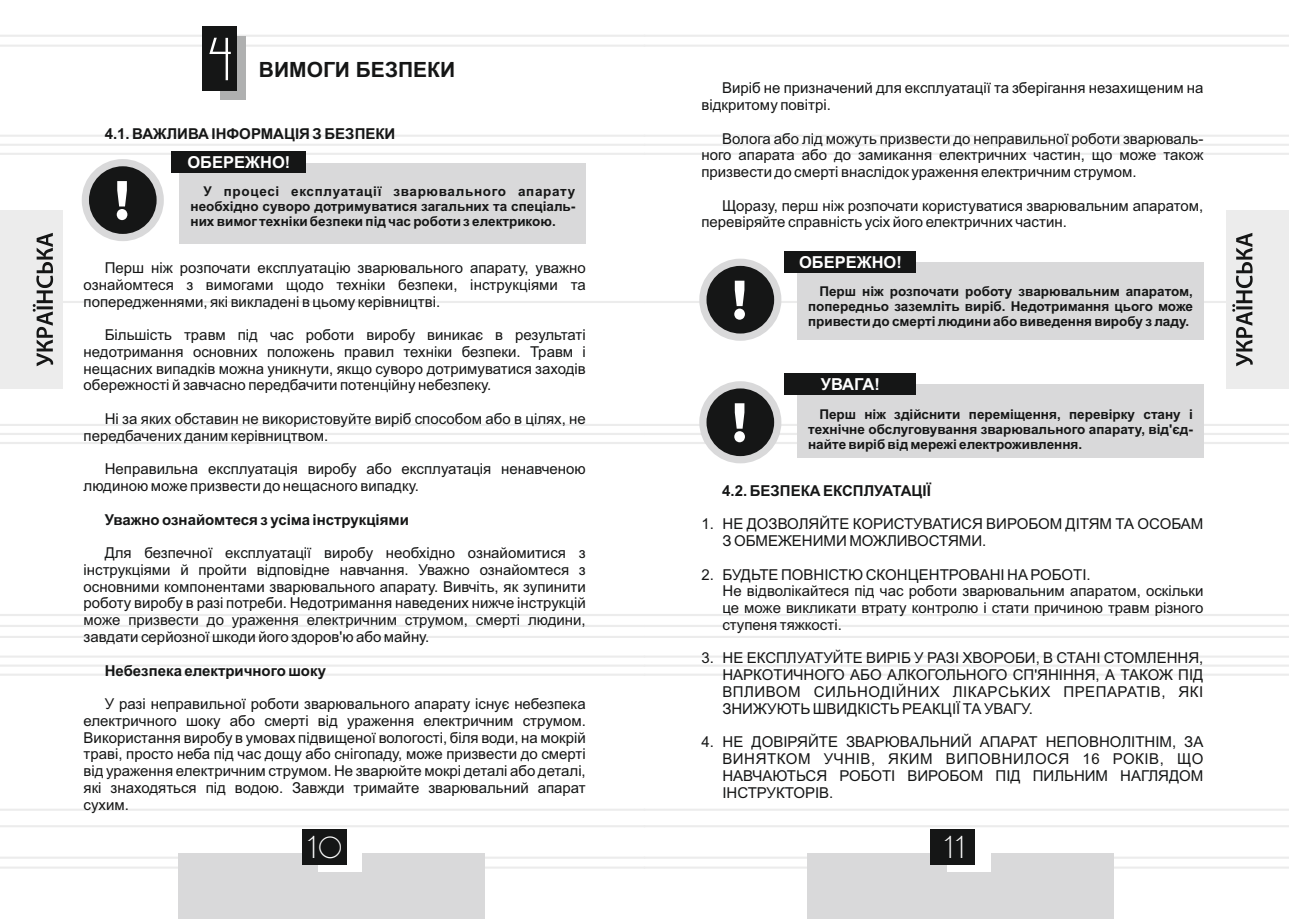
<style>
.page{position:relative;width:1289px;height:919px;background:#fff}
.page>*{position:absolute;margin:0;border:0;box-sizing:border-box;transform-origin:0 0}
.t1{font:52.5px "DS Standart Cyr";color:#fff}
.t2{font:26.25px "DS Standart Cyr";color:#fff}
.t3{font:700 21px "Arial";color:#151616}
.t4{font:700 16.5px "Arial";color:#fff}
.t5{font:15px/16.8px "Arial";color:#151616;text-align:justify}
.t6{font:700 15px "Arial";color:#151616}
.t7{font:700 13.5px/15.1px "Arial";color:#151616;text-align:justify}
</style>
<div class="page">
<hr style="left:644px;top:135px;width:644px;height:2px;background:#ececec">
<hr style="left:644px;top:153px;width:644px;height:2px;background:#ececec">
<hr style="left:644px;top:442px;width:644px;height:2px;background:#ececec">
<hr style="left:644px;top:614px;width:644px;height:2px;background:#ececec">
<hr style="left:644px;top:635px;width:644px;height:3px;background:#ececec">
<hr style="left:644px;top:655px;width:644px;height:2px;background:#ececec">
<hr style="left:644px;top:673px;width:644px;height:2px;background:#ececec">
<hr style="left:644px;top:856px;width:644px;height:2px;background:#ececec">
<hr style="left:644px;top:866px;width:644px;height:2px;background:#ececec">
<hr style="left:644px;top:35px;width:644px;height:2px;background:#ececec">
<hr style="left:644px;top:45px;width:644px;height:2px;background:#ececec">
<hr style="left:644px;top:808px;width:644px;height:2px;background:#ececec">
<hr style="left:644px;top:825px;width:644px;height:2px;background:#ececec">
<hr style="left:644px;top:301px;width:644px;height:2px;background:#ececec">
<hr style="left:0;top:135px;width:644px;height:2px;background:#ececec">
<hr style="left:0;top:144px;width:1288px;height:2px;background:#ececec">
<hr style="left:0;top:153px;width:644px;height:2px;background:#ececec">
<hr style="left:0;top:442px;width:644px;height:2px;background:#ececec">
<hr style="left:0;top:614px;width:644px;height:2px;background:#ececec">
<hr style="left:0;top:625px;width:1288px;height:2px;background:#ececec">
<hr style="left:0;top:635px;width:644px;height:3px;background:#ececec">
<hr style="left:0;top:655px;width:644px;height:2px;background:#ececec">
<hr style="left:0;top:664px;width:1288px;height:3px;background:#f1f1f1">
<hr style="left:0;top:673px;width:644px;height:2px;background:#ececec">
<hr style="left:0;top:856px;width:644px;height:2px;background:#ececec">
<hr style="left:0;top:866px;width:644px;height:2px;background:#ececec">
<hr style="left:0;top:35px;width:644px;height:2px;background:#ececec">
<hr style="left:0;top:45px;width:644px;height:2px;background:#ececec">
<hr style="left:0;top:808px;width:644px;height:2px;background:#ececec">
<hr style="left:0;top:825px;width:644px;height:2px;background:#ececec">
<hr style="left:0;top:301px;width:644px;height:2px;background:#ececec">
<div style="left:178px;top:853px;width:307px;height:65px;background:#d9d9da"></div>
<div style="left:318px;top:832px;width:44px;height:39px;background:#fff"></div>
<div style="left:301px;top:829px;width:45px;height:36px;background:#151616"></div>
<div style="left:0;top:210px;width:62px;height:179px;background:#ececec"></div>
<svg style="left:33px;top:233px;width:20px;height:133px"></svg>
<div style="left:807px;top:853px;width:306px;height:65px;background:#d9d9da"></div>
<div style="left:946px;top:832px;width:44px;height:39px;background:#fff"></div>
<div style="left:930px;top:829px;width:45px;height:36px;background:#151616"></div>
<div style="left:1226px;top:210px;width:62px;height:179px;background:#ececec"></div>
<svg style="left:1232px;top:233px;width:20px;height:133px"></svg>
<div style="left:220px;top:36px;width:26px;height:63px;background:#afb0b0"></div>
<div style="left:202px;top:26px;width:35px;height:64px;background:#151616"></div>
<div style="left:82px;top:159px;width:82px;height:82px;border:14px solid #d9d9da;border-radius:50%"></div>
<div style="left:89px;top:166px;width:68px;height:68px;background:#151616;border-radius:50%"></div>
<svg style="left:117px;top:181px;width:10px;height:39px"></svg>
<div style="left:179px;top:163px;width:407px;height:80px;background:#d9d9da"></div>
<div style="left:171px;top:151px;width:134px;height:22px;background:#151616"></div>
<div style="left:699px;top:258px;width:82px;height:83px;border:14px solid #d9d9da;border-radius:50%"></div>
<div style="left:706px;top:266px;width:68px;height:67px;background:#151616;border-radius:50%"></div>
<svg style="left:734px;top:281px;width:11px;height:39px"></svg>
<div style="left:796px;top:262px;width:407px;height:78px;background:#d9d9da"></div>
<div style="left:784px;top:251px;width:131px;height:22px;background:#151616"></div>
<div style="left:699px;top:381px;width:82px;height:82px;border:14px solid #d9d9da;border-radius:50%"></div>
<div style="left:706px;top:388px;width:68px;height:68px;background:#151616;border-radius:50%"></div>
<svg style="left:0;top:403px;width:1288px;height:39px"></svg>
<div style="left:796px;top:385px;width:407px;height:73px;background:#d9d9da"></div>
<div style="left:784px;top:373px;width:131px;height:22px;background:#151616"></div>
<h1 class="t1" style="left:208px;top:38px;width:25px">4</h1>
<h3 class="t3" style="left:259px;top:62px;width:198px">ВИМОГИ БЕЗПЕКИ</h3>
<p class="t6" style="left:105px;top:128px;width:292px">4.1. ВАЖЛИВА ІНФОРМАЦІЯ З БЕЗПЕКИ</p>
<p class="t4" style="left:187px;top:156px;width:104px">ОБЕРЕЖНО!</p>
<p class="t7" style="left:190px;top:185px;width:386px;text-indent:13px">У процесі експлуатації зварювального апарату необхідно суворо дотримуватися загальних та спеціаль&shy;них вимог техніки безпеки під час роботи з електрикою.</p>
<p class="t5" style="left:84px;top:261px;width:503px;text-indent:21px">Перш ніж розпочати експлуатацію зварювального апарату, уважно ознайомтеся з вимогами щодо техніки безпеки, інструкціями та попередженнями, які викладені в цьому керівництві.</p>
<p class="t5" style="left:84px;top:328px;width:503px;text-indent:21px">Більшість травм під час роботи виробу виникає в результаті недотримання основних положень правил техніки безпеки. Травм і нещасних випадків можна уникнути, якщо суворо дотримуватися заходів обережності й завчасно передбачити потенційну небезпеку.</p>
<p class="t5" style="left:84px;top:411px;width:503px;text-indent:21px">Ні за яких обставин не використовуйте виріб способом або в цілях, не передбачених даним керівництвом.</p>
<p class="t5" style="left:84px;top:462px;width:503px;text-indent:21px">Неправильна експлуатація виробу або експлуатація ненавченою людиною може призвести до нещасного випадку.</p>
<p class="t6" style="left:105px;top:513px;width:306px">Уважно ознайомтеся з усіма інструкціями</p>
<p class="t5" style="left:84px;top:546px;width:504px;text-indent:21px">Для безпечної експлуатації виробу необхідно ознайомитися з інструкціями й пройти відповідне навчання. Уважно ознайомтеся з основними компонентами зварювального апарату. Вивчіть, як зупинити роботу виробу в разі потреби. Недотримання наведених нижче інструкцій може призвести до ураження електричним струмом, смерті людини, завдати серйозної шкоди його здоров'ю або майну.</p>
<p class="t6" style="left:105px;top:664px;width:223px">Небезпека електричного шоку</p>
<p class="t5" style="left:84px;top:696px;width:504px;text-indent:21px">У разі неправильної роботи зварювального апарату існує небезпека електричного шоку або смерті від ураження електричним струмом.<br>Використання виробу в умовах підвищеної вологості, біля води, на мокрій траві, просто неба під час дощу або снігопаду, може призвести до смерті від ураження електричним струмом. Не зварюйте мокрі деталі або деталі, які знаходяться під водою. Завжди тримайте зварювальний апарат сухим.</p>
<p class="t5" style="left:701px;top:81px;width:503px;text-indent:21px">Виріб не призначений для експлуатації та зберігання незахищеним на відкритому повітрі.</p>
<p class="t5" style="left:701px;top:131px;width:503px;text-indent:21px">Волога або лід можуть призвести до неправильної роботи зварюваль&shy;ного апарата або до замикання електричних частин, що може також призвести до смерті внаслідок ураження електричним струмом.</p>
<p class="t5" style="left:701px;top:198px;width:503px;text-indent:21px">Щоразу, перш ніж розпочати користуватися зварювальним апаратом, перевіряйте справність усіх його електричних частин.</p>
<p class="t4" style="left:799px;top:256px;width:104px">ОБЕРЕЖНО!</p>
<p class="t7" style="left:808px;top:285px;width:386px;text-indent:11px">Перш ніж розпочати роботу зварювальним апаратом, попередньо заземліть виріб. Недотримання цього може привести до смерті людини або виведення виробу з ладу.</p>
<p class="t4" style="left:821px;top:378px;width:60px">УВАГА!</p>
<p class="t7" style="left:808px;top:407px;width:386px;text-indent:11px">Перш ніж здійснити переміщення, перевірку стану і технічне обслуговування зварювального апарату, від'єд&shy;найте виріб від мережі електроживлення.</p>
<p class="t6" style="left:722px;top:484px;width:210px">4.2. БЕЗПЕКА ЕКСПЛУАТАЦІЇ</p>
<p class="t5" style="left:722px;top:517px;width:482px;text-indent:-21px">1. НЕ ДОЗВОЛЯЙТЕ КОРИСТУВАТИСЯ ВИРОБОМ ДІТЯМ ТА ОСОБАМ<br>З ОБМЕЖЕНИМИ МОЖЛИВОСТЯМИ.</p>
<p class="t5" style="left:701px;top:567px;width:391px">2. БУДЬТЕ ПОВНІСТЮ СКОНЦЕНТРОВАНІ НА РОБОТІ.</p>
<p class="t5" style="left:722px;top:584px;width:482px">Не відволікайтеся під час роботи зварювальним апаратом, оскільки це може викликати втрату контролю і стати причиною травм різного ступеня тяжкості.</p>
<p class="t5" style="left:722px;top:651px;width:482px;text-indent:-21px">3. НЕ ЕКСПЛУАТУЙТЕ ВИРІБ У РАЗІ ХВОРОБИ, В СТАНІ СТОМЛЕННЯ, НАРКОТИЧНОГО АБО АЛКОГОЛЬНОГО СП'ЯНІННЯ, А ТАКОЖ ПІД ВПЛИВОМ СИЛЬНОДІЙНИХ ЛІКАРСЬКИХ ПРЕПАРАТІВ, ЯКІ ЗНИЖУЮТЬ ШВИДКІСТЬ РЕАКЦІЇ ТА УВАГУ.</p>
<p class="t5" style="left:722px;top:734px;width:482px;text-indent:-21px">4. НЕ ДОВІРЯЙТЕ ЗВАРЮВАЛЬНИЙ АПАРАТ НЕПОВНОЛІТНІМ, ЗА ВИНЯТКОМ УЧНІВ, ЯКИМ ВИПОВНИЛОСЯ 16 РОКІВ, ЩО НАВЧАЮТЬСЯ РОБОТІ ВИРОБОМ ПІД ПИЛЬНИМ НАГЛЯДОМ ІНСТРУКТОРІВ.</p>
<h2 class="t2" style="left:307px;top:836px;width:36px">10</h2>
<h2 class="t2" style="left:944px;top:836px;width:20px">11</h2>
</div>
